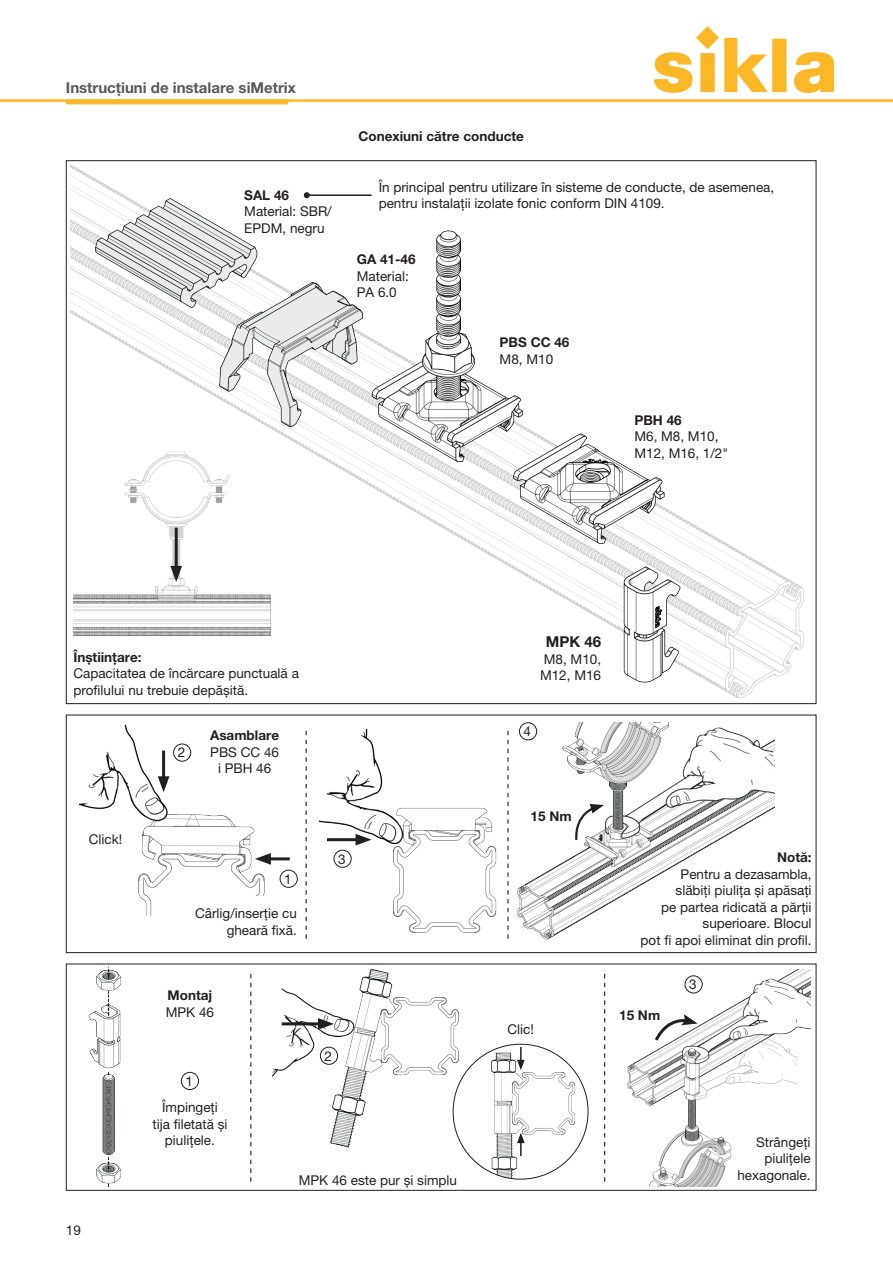
<style>
.page{position:relative;width:893px;height:1263px;background:#fff}
.page>*{position:absolute;margin:0;border:0;box-sizing:border-box;transform-origin:0 0}
.t1{font:700 15px "Helvetica Neue LT Pro";color:#57585a}
.t2{font:700 15px "Helvetica Neue LT Pro";color:#231f20}
.t3{font:13.5px/16.5px "Helvetica Neue LT Pro";color:#231f20}
.t4{font:700 13.5px "Helvetica Neue LT Pro";color:#231f20}
</style>
<div class="page">
<div style="left:66px;top:715px;width:750px;height:238px;border:1px solid #231f20"></div>
<img style="left:70px;top:165px;width:734px;height:534px">
<hr style="left:307px;top:194px;width:65px;height:2px;background:#231f20">
<svg style="left:304px;top:192px;width:6px;height:6px"></svg>
<img style="left:73px;top:445px;width:208px;height:201px">
<hr style="left:175px;top:528px;width:3px;height:44px;background:#231f20">
<svg style="left:170px;top:566px;width:12px;height:16px"></svg>
<img style="left:517px;top:722px;width:257px;height:218px">
<svg style="left:574px;top:804px;width:30px;height:38px"></svg>
<div style="left:181px;top:1072px;width:18px;height:18px;border:1px solid #231f20;border-radius:50%"></div>
<img style="left:485px;top:1044px;width:93px;height:135px">
<svg style="left:517px;top:1133px;width:8px;height:23px"></svg>
<svg style="left:517px;top:1047px;width:8px;height:23px"></svg>
<img style="left:88px;top:968px;width:33px;height:220px">
<img style="left:627px;top:969px;width:184px;height:217px">
<svg style="left:652px;top:1014px;width:46px;height:30px"></svg>
<div style="left:685px;top:975px;width:18px;height:18px;border:1px solid #231f20;border-radius:50%"></div>
<div style="left:519px;top:722px;width:18px;height:18px;border:1px solid #231f20;border-radius:50%"></div>
<img style="left:319px;top:730px;width:178px;height:203px">
<hr style="left:327px;top:838px;width:34px;height:3px;background:#231f20">
<svg style="left:356px;top:834px;width:16px;height:11px"></svg>
<img style="left:272px;top:968px;width:189px;height:180px">
<svg style="left:250px;top:974px;width:1px;height:208px"></svg>
<svg style="left:604px;top:974px;width:1px;height:208px"></svg>
<hr style="left:282px;top:1022px;width:42px;height:3px;background:#231f20">
<svg style="left:318px;top:1018px;width:16px;height:12px"></svg>
<svg style="left:507px;top:731px;width:2px;height:208px"></svg>
<img style="left:80px;top:724px;width:71px;height:191px">
<svg style="left:151px;top:731px;width:156px;height:208px"></svg>
<div style="left:334px;top:850px;width:18px;height:18px;border:1px solid #231f20;border-radius:50%"></div>
<div style="left:320px;top:1047px;width:18px;height:18px;border:1px solid #231f20;border-radius:50%"></div>
<hr style="left:0;top:99px;width:893px;height:3px;background:#fcb828">
<div style="left:66px;top:99px;width:222px;height:5px;background:#fcb828"></div>
<img style="left:653px;top:26px;width:182px;height:67px">
<p class="t1" style="left:66px;top:78px;width:231px">Instrucțiuni de instalare siMetrix</p>
<p class="t4" style="left:244px;top:187px;width:46px">SAL 46</p>
<p class="t3" style="left:244px;top:203px;width:89px">Material: SBR/<br>EPDM, negru</p>
<p class="t4" style="left:358px;top:128px;width:167px">Conexiuni către conducte</p>
<p class="t3" style="left:379px;top:179px;width:397px">În principal pentru utilizare în sisteme de conducte, de asemenea, pentru instalații izolate fonic conform DIN 4109.</p>
<p class="t4" style="left:357px;top:251px;width:60px">GA 41-46</p>
<p class="t3" style="left:357px;top:268px;width:54px">Material:<br>PA 6.0</p>
<p class="t4" style="left:500px;top:334px;width:71px">PBS CC 46</p>
<p class="t3" style="left:500px;top:350px;width:55px">M8, M10</p>
<p class="t4" style="left:634px;top:412px;width:49px">PBH 46</p>
<p class="t3" style="left:634px;top:428px;width:95px">M6, M8, M10,<br>M12, M16, 1/2"</p>
<p class="t4" style="left:73px;top:649px;width:70px">Înștiințare:</p>
<p class="t3" style="left:73px;top:665px;width:227px">Capacitatea de încărcare punctuală a profilului nu trebuie depășită.</p>
<p class="t2" style="left:546px;top:632px;width:57px">MPK 46</p>
<p class="t3" style="left:540px;top:650px;width:63px">M8, M10,<br>M12, M16</p>
<p class="t3" style="left:89px;top:831px;width:35px">Click!</p>
<p class="t3" style="left:66px;top:1222px;width:17px">19</p>
<p class="t3" style="left:178px;top:744px;width:9px">2</p>
<p class="t4" style="left:210px;top:727px;width:70px">Asamblare</p>
<p class="t3" style="left:524px;top:723px;width:9px">4</p>
<p class="t3" style="left:210px;top:744px;width:70px;text-align:center">PBS CC 46 i PBH 46</p>
<p class="t3" style="left:284px;top:870px;width:9px">1</p>
<p class="t3" style="left:195px;top:905px;width:103px;text-align:right">Cârlig/inserție cu gheară fixă.</p>
<p class="t3" style="left:338px;top:850px;width:9px">3</p>
<p class="t4" style="left:531px;top:808px;width:42px">15 Nm</p>
<p class="t4" style="left:168px;top:987px;width:46px">Montaj</p>
<p class="t3" style="left:166px;top:1004px;width:50px">MPK 46</p>
<p class="t3" style="left:162px;top:1067px;width:57px;line-height:26.7px;text-align:center">1<br>Împingeți</p>
<p class="t3" style="left:152px;top:1116px;width:76px;text-align:center">tija filetată și piulițele.</p>
<p class="t3" style="left:324px;top:1047px;width:9px">2</p>
<p class="t3" style="left:299px;top:1171px;width:160px">MPK 46 este pur și simplu</p>
<p class="t3" style="left:507px;top:1020px;width:28px">Clic!</p>
<p class="t4" style="left:777px;top:849px;width:36px">Notă:</p>
<p class="t3" style="left:641px;top:865px;width:173px;text-align:right">Pentru a dezasambla,<br>slăbiți piulița și apăsați<br>pe partea ridicată a părții superioare. Blocul<br>pot fi apoi eliminat din profil.</p>
<p class="t4" style="left:619px;top:1007px;width:42px">15 Nm</p>
<p class="t3" style="left:689px;top:976px;width:9px">3</p>
<p class="t3" style="left:737px;top:1134px;width:75px;text-align:right">Strângeți piulițele hexagonale.</p>
</div>
